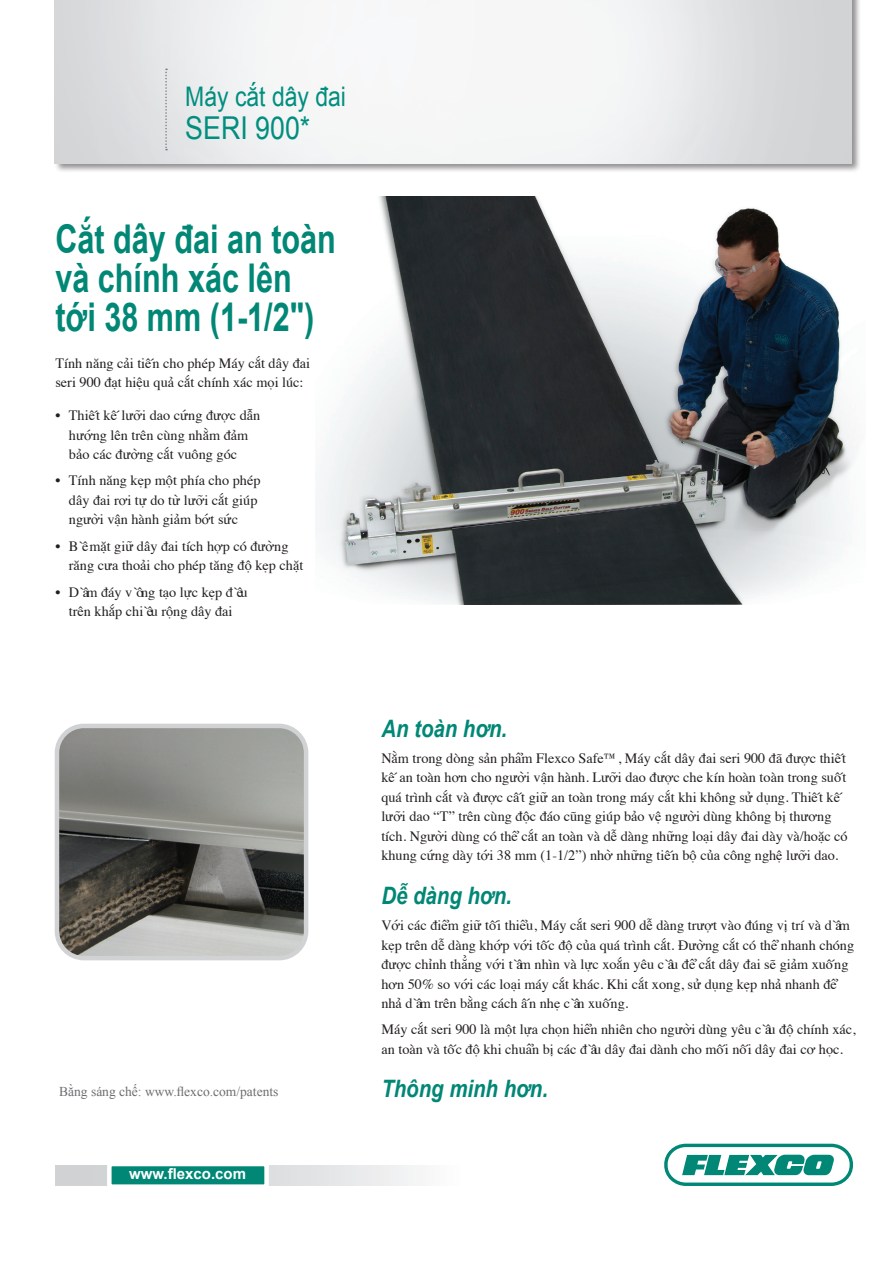
<style>
.page{position:relative;width:893px;height:1263px;background:#fff}
.page>*{position:absolute;margin:0;border:0;box-sizing:border-box;transform-origin:0 0}
.t1{font:700 39.6px/39px "Arial";color:#008775;scale:.77 1}
.t2{font:31.5px "Arial";color:#008e7f;scale:.85 1}
.t3{font:27px "Arial";color:#008e7f;scale:.85 1}
.t4{font:italic 700 24px "Arial";color:#008775;scale:.85 1}
.t5{font:700 15.6px "Arial";color:#fff}
.t6{font:700 15px "Arial";color:#fff}
.t7{font:14.25px/19.5px "Times";color:#231f20}
.t8{font:13.5px "Times New Roman";color:#6c6d70}
</style>
<div class="page">
<div style="left:54px;top:0;width:808px;height:174px;background:#231f20;opacity:.5"></div>
<img style="left:55px;top:0;width:796px;height:164px">
<svg style="left:664px;top:1144px;width:189px;height:42px"></svg>
<svg style="left:55px;top:1165px;width:363px;height:20px"></svg>
<div style="left:107px;top:1162px;width:162px;height:27px;background:#008775;border:4px solid #fff"></div>
<img style="left:60px;top:729px;width:243px;height:226px">
<div style="left:55px;top:724px;width:253px;height:236px;border:4px solid #d1d2d4;border-radius:27px"></div>
<img style="left:315px;top:197px;width:543px;height:407px">
<svg style="left:165px;top:69px;width:2px;height:81px"></svg>
<h3 class="t3" style="left:185px;top:79px;width:191px">Máy cắt dây đai</h3>
<h2 class="t2" style="left:185px;top:107px;width:149px">SERI 900*</h2>
<h1 class="t1" style="left:55px;top:221px;width:366px">Cắt dây đai an toàn và chính xác lên tới 38 mm (1-1/2")</h1>
<p class="t7" style="left:55px;top:352px;width:256px">Tính năng cải tiến cho phép Máy cắt dây đai seri 900 đạt hiệu quả cắt chính xác mọi lúc:</p>
<p class="t7" style="left:69px;top:404px;width:193px;text-indent:-13px">• Thiết kế lưỡi dao cứng được dẫn hướng lên trên cùng nhằm đảm bảo các đường cắt vuông góc</p>
<p class="t7" style="left:69px;top:470px;width:193px;text-indent:-13px">• Tính năng kẹp một phía cho phép dây đai rơi tự do từ lưỡi cắt giúp người vận hành giảm bớt sức</p>
<p class="t7" style="left:69px;top:535px;width:236px;text-indent:-13px">• Bề mặt giữ dây đai tích hợp có đường răng cưa thoải cho phép tăng độ kẹp chặt</p>
<p class="t7" style="left:55px;top:581px;width:194px;text-align:center">• Dầm đáy vồng tạo lực kẹp đều trên khắp chiều rộng dây đai</p>
<p class="t8" style="left:59px;top:1083px;width:221px">Bằng sáng chế: www.flexco.com/patents</p>
<p class="t6" style="left:129px;top:1164px;width:118px">www.flexco.com</p>
<p class="t5" style="left:116px;top:1165px;width:124px">www.flexco.com</p>
<h3 class="t4" style="left:381px;top:712px;width:150px">An toàn hơn.</h3>
<p class="t7" style="left:381px;top:747px;width:468px">Nằm trong dòng sản phẩm Flexco Safe™, Máy cắt dây đai seri 900 đã được thiết kế an toàn hơn cho người vận hành. Lưỡi dao được che kín hoàn toàn trong suốt quá trình cắt và được cất giữ an toàn trong máy cắt khi không sử dụng. Thiết kế lưỡi dao “T” trên cùng độc đáo cũng giúp bảo vệ người dùng không bị thương tích. Người dùng có thể cắt an toàn và dễ dàng những loại dây đai dày và/hoặc có khung cứng dày tới 38 mm (1-1/2”) nhờ những tiến bộ của công nghệ lưỡi dao.</p>
<h3 class="t4" style="left:381px;top:880px;width:155px">Dễ dàng hơn.</h3>
<p class="t7" style="left:381px;top:914px;width:474px">Với các điểm giữ tối thiểu, Máy cắt seri 900 dễ dàng trượt vào đúng vị trí và dầm kẹp trên dễ dàng khớp với tốc độ của quá trình cắt. Đường cắt có thể nhanh chóng được chỉnh thẳng với tầm nhìn và lực xoắn yêu cầu để cắt dây đai sẽ giảm xuống hơn 50% so với các loại máy cắt khác. Khi cắt xong, sử dụng kẹp nhả nhanh để nhả dầm trên bằng cách ấn nhẹ cần xuống.</p>
<p class="t7" style="left:381px;top:1019px;width:476px">Máy cắt seri 900 là một lựa chọn hiển nhiên cho người dùng yêu cầu độ chính xác, an toàn và tốc độ khi chuẩn bị các đầu dây đai dành cho mối nối dây đai cơ học.</p>
<h3 class="t4" style="left:381px;top:1073px;width:198px">Thông minh hơn.</h3>
</div>
